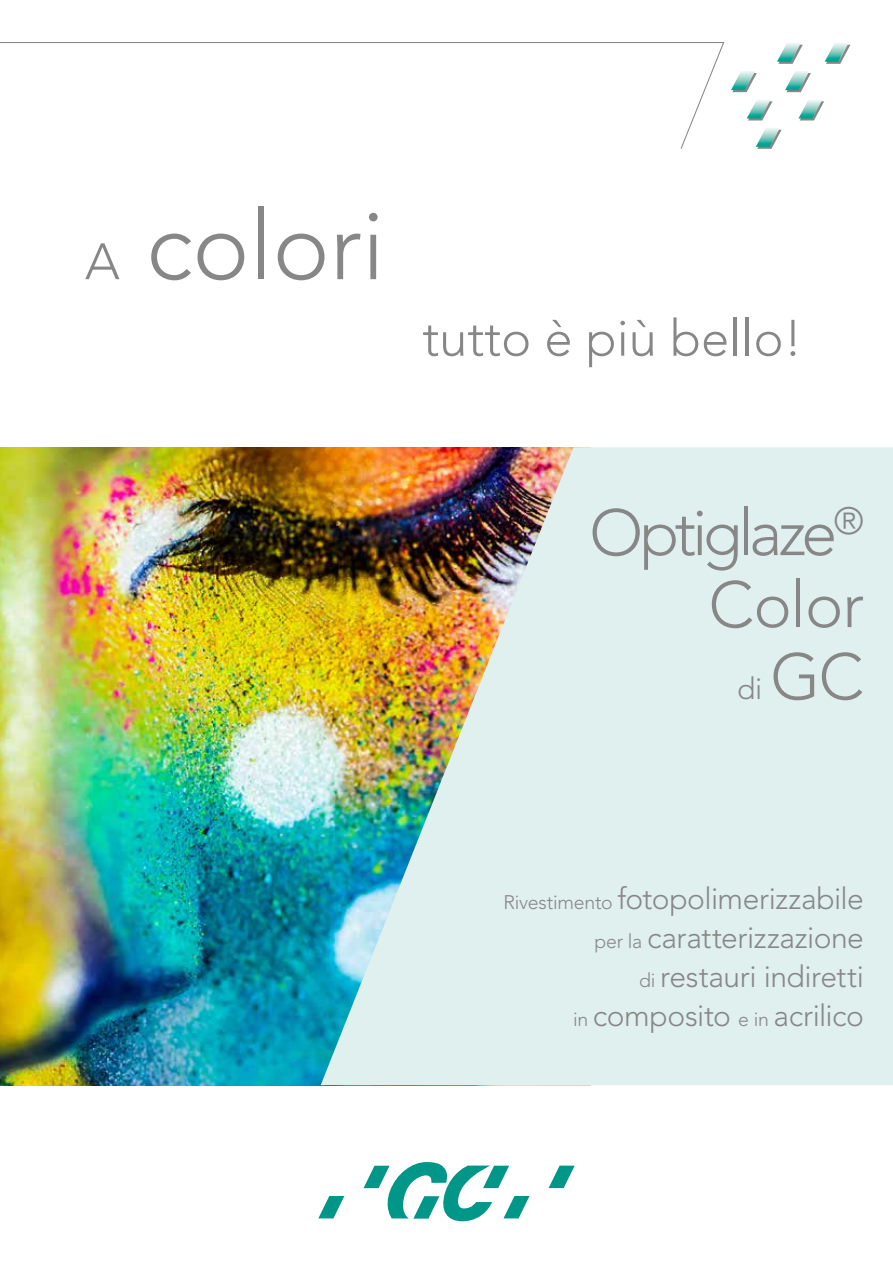
<style>
.page{position:relative;width:893px;height:1263px;background:#fff}
.page>*{position:absolute;margin:0;border:0;box-sizing:border-box;transform-origin:0 0}
.t1{font:300 96.15px "Avenir LT Std";color:#878787}
.t2{font:300 64.5px/72px "Avenir LT Std";letter-spacing:-.06em;color:#878787;text-align:right}
.t3{font:300 50.7px "Avenir LT Std";color:#878787}
.t4{font:300 30px/39px "Avenir LT Std";letter-spacing:-.015em;color:#878787;text-align:right}
.s1{font-size:50.7px}
.s2{font-size:64.5px}
.s3{font-size:19.5px}
</style>
<div class="page">
<svg style="left:778px;top:45px;width:25px;height:19px"></svg>
<svg style="left:732px;top:73px;width:25px;height:19px"></svg>
<svg style="left:748px;top:101px;width:24px;height:19px"></svg>
<svg style="left:826px;top:45px;width:24px;height:19px"></svg>
<svg style="left:786px;top:73px;width:25px;height:19px"></svg>
<svg style="left:800px;top:101px;width:24px;height:19px"></svg>
<svg style="left:757px;top:130px;width:25px;height:19px"></svg>
<img style="left:777px;top:43px;width:24px;height:19px">
<img style="left:731px;top:71px;width:24px;height:19px">
<img style="left:747px;top:100px;width:24px;height:18px">
<img style="left:825px;top:43px;width:24px;height:19px">
<img style="left:785px;top:71px;width:24px;height:19px">
<img style="left:798px;top:100px;width:24px;height:18px">
<img style="left:756px;top:128px;width:24px;height:19px">
<svg style="left:0;top:42px;width:725px;height:107px"></svg>
<img style="left:0;top:447px;width:321px;height:638px">
<svg style="left:549px;top:1165px;width:26px;height:23px"></svg>
<svg style="left:364px;top:1162px;width:165px;height:59px"></svg>
<svg style="left:318px;top:1196px;width:26px;height:22px"></svg>
<img style="left:321px;top:447px;width:572px;height:638px">
<h1 class="t1" style="left:85px;top:190px;width:301px"><span class="s1">A</span> colori</h1>
<h3 class="t3" style="left:422px;top:308px;width:381px">tutto è più bello!</h3>
<h2 class="t2" style="left:589px;top:497px;width:276px">Optiglaze<sup>®<br></sup>Color</h2>
<p class="t4" style="left:737px;top:669px;width:128px">di <span class="s2">GC</span></p>
<p class="t4" style="left:504px;top:879px;width:362px"><span class="s3">Rivestimento</span> fotopolimerizzabile <span class="s3">per la</span> caratterizzazione<br><span class="s3">di</span> restauri indiretti<br><span class="s3">in</span> composito <span class="s3">e in</span> acrilico</p>
</div>
